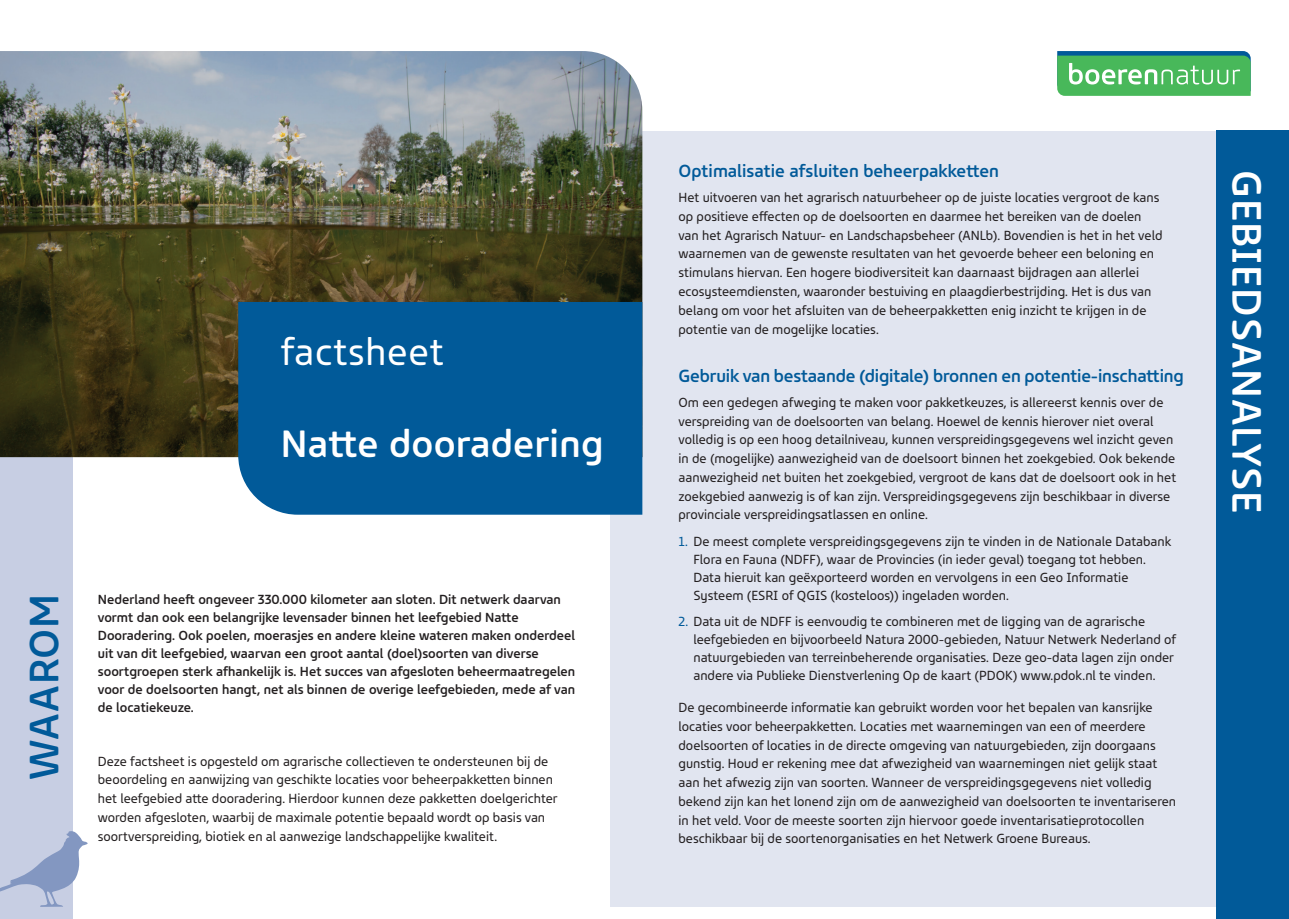
<style>
.page{position:relative;width:1289px;height:919px;background:#fff}
.page>*{position:absolute;margin:0;border:0;box-sizing:border-box;transform-origin:0 0}
.t1{font:500 42px "Bjorn";letter-spacing:.02em;color:#fff}
.t2{font:500 42px "Bjorn";letter-spacing:.02em;color:#015a99}
.t3{font:500 39px "Bjorn";letter-spacing:.01em;color:#fff}
.t4{font:39px "Bjorn";letter-spacing:.02em;color:#fff}
.t5{font:500 18px "Bjorn";letter-spacing:-.01em;color:#015a99}
.t6{font:13.5px/18.8px "Bjorn";color:#231f20}
.t7{font:500 13.5px/18px "Bjorn";color:#231f20}
.s1{color:#015a99}
</style>
<div class="page">
<svg style="left:1057px;top:51px;width:193px;height:45px;background:#57b774"></svg>
<div style="left:610px;top:131px;width:666px;height:775px;background:#e1e5f0"></div>
<div style="left:0;top:408px;width:72px;height:510px;background:#c7cee3"></div>
<div style="left:1216px;top:131px;width:72px;height:787px;background:#015a99"></div>
<img style="left:0;top:51px;width:642px;height:406px">
<div style="left:238px;top:302px;width:404px;height:212px;background:#015a99"></div>
<svg style="left:0;top:830px;width:88px;height:76px"></svg>
<h2 class="t4" style="left:281px;top:320px;width:165px">factsheet</h2>
<h2 class="t3" style="left:281px;top:411px;width:324px">Natte dooradering</h2>
<h1 class="t2" style="left:9px;top:779px;width:187px;rotate:-90deg">WAAROM</h1>
<p class="t7" style="left:98px;top:588px;width:479px">Nederland heeft ongeveer 330.000 kilometer aan sloten. Dit netwerk daarvan vormt dan ook een belangrijke levensader binnen het leefgebied Natte Dooradering. Ook poelen, moerasjes en andere kleine wateren maken onderdeel uit van dit leefgebied, waarvan een groot aantal (doel)soorten van diverse soortgroepen sterk afhankelijk is. Het succes van afgesloten beheermaatregelen voor de doelsoorten hangt, net als binnen de overige leefgebieden, mede af van de locatiekeuze.</p>
<p class="t6" style="left:98px;top:750px;width:461px">Deze factsheet is opgesteld om agrarische collectieven te ondersteunen bij de beoordeling en aanwijzing van geschikte locaties voor beheerpakketten binnen het leefgebied atte dooradering. Hierdoor kunnen deze pakketten doelgerichter worden afgesloten, waarbij de maximale potentie bepaald wordt op basis van soortverspreiding, biotiek en al aanwezige landschappelijke kwaliteit.</p>
<h3 class="t5" style="left:678px;top:156px;width:322px">Optimalisatie afsluiten beheerpakketten</h3>
<h1 class="t1" style="left:1281px;top:170px;width:345px;rotate:90deg">GEBIEDSANALYSE</h1>
<p class="t6" style="left:678px;top:187px;width:485px">Het uitvoeren van het agrarisch natuurbeheer op de juiste locaties vergroot de kans op positieve effecten op de doelsoorten en daarmee het bereiken van de doelen van het Agrarisch Natuur- en Landschapsbeheer (ANLb). Bovendien is het in het veld waarnemen van de gewenste resultaten van het gevoerde beheer een beloning en stimulans hiervan. Een hogere biodiversiteit kan daarnaast bijdragen aan allerlei ecosysteemdiensten, waaronder bestuiving en plaagdierbestrijding. Het is dus van belang om voor het afsluiten van de beheerpakketten enig inzicht te krijgen in de potentie van de mogelijke locaties.</p>
<h3 class="t5" style="left:678px;top:361px;width:507px">Gebruik van bestaande (digitale) bronnen en potentie-inschatting</h3>
<p class="t6" style="left:678px;top:391px;width:499px">Om een gedegen afweging te maken voor pakketkeuzes, is allereerst kennis over de verspreiding van de doelsoorten van belang. Hoewel de kennis hierover niet overal volledig is op een hoog detailniveau, kunnen verspreidingsgegevens wel inzicht geven in de (mogelijke) aanwezigheid van de doelsoort binnen het zoekgebied. Ook bekende aanwezigheid net buiten het zoekgebied, vergroot de kans dat de doelsoort ook in het zoekgebied aanwezig is of kan zijn. Verspreidingsgegevens zijn beschikbaar in diverse provinciale verspreidingsatlassen en online.</p>
<p class="t6" style="left:693px;top:531px;width:479px;line-height:18px;text-indent:-15px"><span class="s1">1.</span> De meest complete verspreidingsgegevens zijn te vinden in de Nationale Databank Flora en Fauna (NDFF), waar de Provincies (in ieder geval) toegang tot hebben.<br>Data hieruit kan geëxporteerd worden en vervolgens in een Geo Informatie Systeem (ESRI of QGIS (kosteloos)) ingeladen worden.</p>
<p class="t6" style="left:693px;top:611px;width:484px;line-height:18px;text-indent:-15px"><span class="s1">2.</span> Data uit de NDFF is eenvoudig te combineren met de ligging van de agrarische leefgebieden en bijvoorbeeld Natura 2000-gebieden, Natuur Netwerk Nederland of natuurgebieden van terreinbeherende organisaties. Deze geo-data lagen zijn onder andere via Publieke Dienstverlening Op de kaart (PDOK) www.pdok.nl te vinden.</p>
<p class="t6" style="left:678px;top:696px;width:499px">De gecombineerde informatie kan gebruikt worden voor het bepalen van kansrijke locaties voor beheerpakketten. Locaties met waarnemingen van een of meerdere doelsoorten of locaties in de directe omgeving van natuurgebieden, zijn doorgaans gunstig. Houd er rekening mee dat afwezigheid van waarnemingen niet gelijk staat aan het afwezig zijn van soorten. Wanneer de verspreidingsgegevens niet volledig bekend zijn kan het lonend zijn om de aanwezigheid van doelsoorten te inventariseren in het veld. Voor de meeste soorten zijn hiervoor goede inventarisatieprotocollen beschikbaar bij de soortenorganisaties en het Netwerk Groene Bureaus.</p>
</div>
